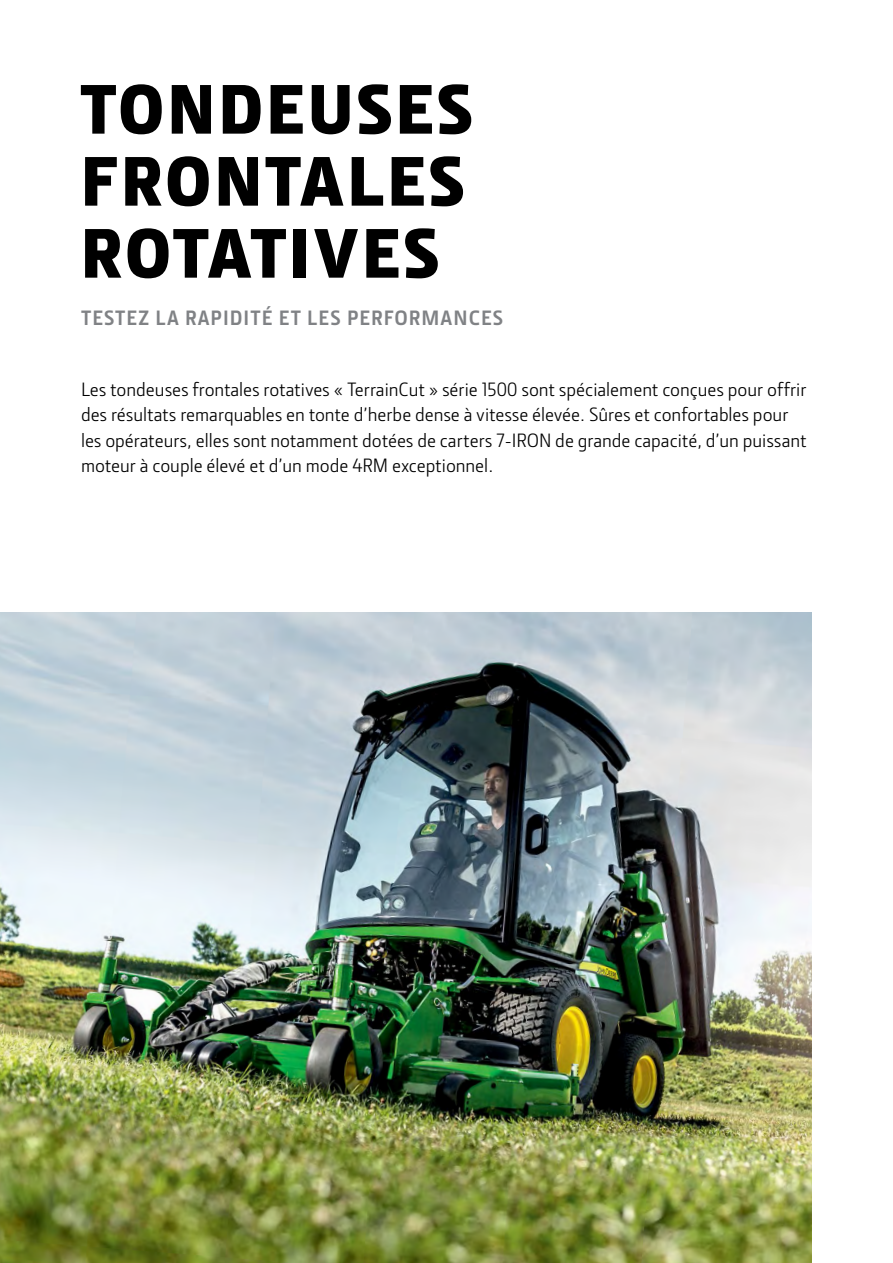
<style>
.page{position:relative;width:893px;height:1263px;background:#fff}
.page>*{position:absolute;margin:0;border:0;box-sizing:border-box;transform-origin:0 0}
._48_pt_Section_Headl{font:900 72px/72px "Section";letter-spacing:.05em;color:#000;text-align:justify}
._14_pt_JDSPro_Subtit{font:700 21px "JD Sans Pro";letter-spacing:.05em;color:#808285}
._13_pt_JDSPro_Introd{font:19.5px/25.5px "JD Sans Pro";color:#000}
</style>
<div class="page">
<img style="left:0;top:612px;width:812px;height:651px">
<p class="_48_pt_Section_Headl" style="left:81px;top:72px;width:393px">TONDEUSES FRONTALES ROTATIVES</p>
<p class="_14_pt_JDSPro_Subtit" style="left:81px;top:304px;width:424px">TESTEZ LA RAPIDITÉ ET LES PERFORMANCES</p>
<p class="_13_pt_JDSPro_Introd" style="left:81px;top:376px;width:727px">Les tondeuses frontales rotatives « TerrainCut » série 1500 sont spécialement conçues pour offrir des résultats remarquables en tonte d’herbe dense à vitesse élevée. Sûres et confortables pour les opérateurs, elles sont notamment dotées de carters 7-IRON de grande capacité, d’un puissant moteur à couple élevé et d’un mode 4RM exceptionnel.</p>
</div>
